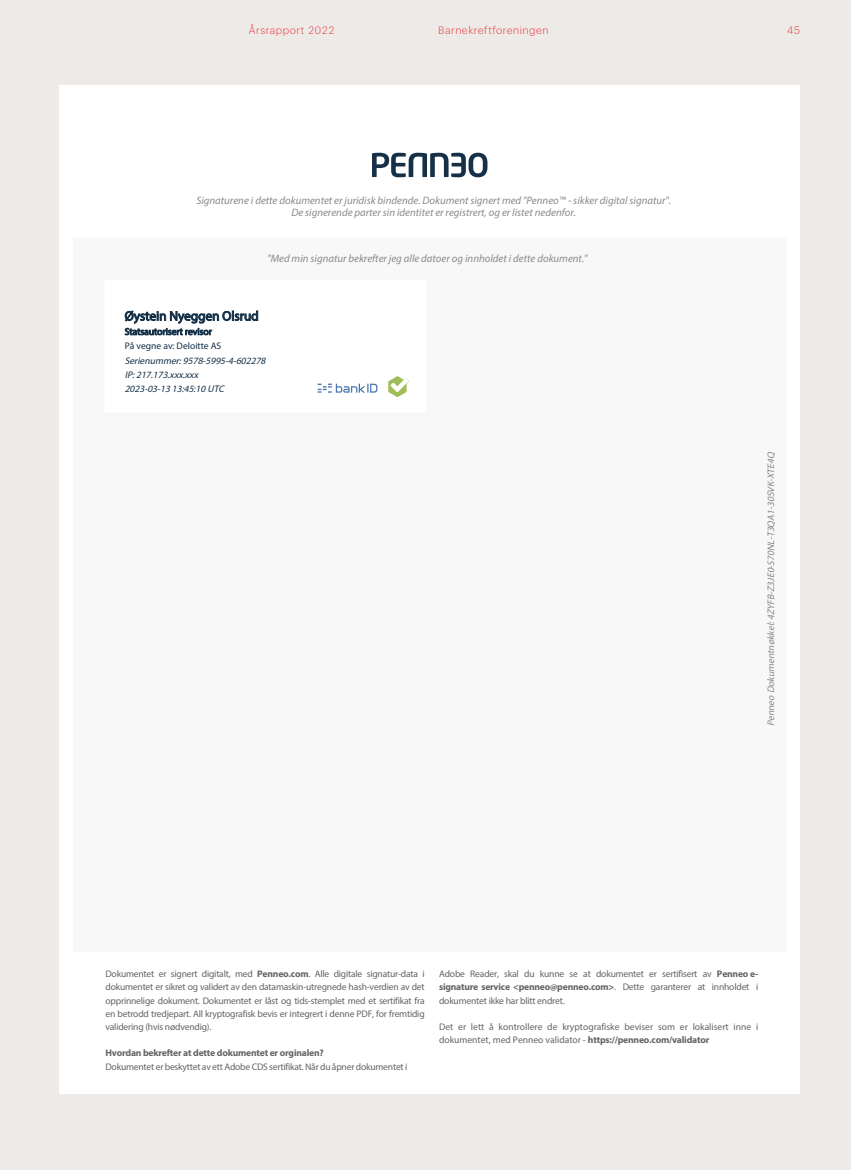
<style>
.page{position:relative;width:851px;height:1170px;background:#fff}
.page>*{position:absolute;margin:0;border:0;box-sizing:border-box;transform-origin:0 0}
.t1{font:13.2px "Myriad Pro";color:#143047}
.t2{font:italic 10.8px/12.5px "Myriad Pro";color:#888a8d;text-align:center}
.t3{font:300 10.5px "Graphik";letter-spacing:.05em;color:#e73638}
.t4{font:9.6px/13.2px "Myriad Pro";letter-spacing:-.02em;color:#636466;text-align:justify}
.t5{font:9.6px/12.8px "Myriad Pro";color:#636466}
.t6{font:italic 9.6px/14.4px "Myriad Pro";color:#143047}
.t7{font:italic 9.6px "Myriad Pro";color:#888}
.s1{font-style:normal}
.s2{font-weight:700}
</style>
<div class="page">
<div style="left:0;top:0;width:850px;height:1169px;background:#eeeae8"></div>
<div style="left:60px;top:85px;width:739px;height:1008px;background:#fff"></div>
<div style="left:73px;top:237px;width:713px;height:714px;background:#f8f8f9"></div>
<svg style="left:372px;top:153px;width:115px;height:24px"></svg>
<div style="left:103px;top:279px;width:324px;height:135px;background:#fff"></div>
<svg style="left:388px;top:376px;width:20px;height:21px"></svg>
<svg style="left:317px;top:383px;width:60px;height:9px"></svg>
<p class="t3" style="left:249px;top:23px;width:87px">Årsrapport 2022</p>
<p class="t3" style="left:438px;top:23px;width:112px">Barnekreftforeningen</p>
<p class="t3" style="left:787px;top:23px;width:14px">45</p>
<p class="t2" style="left:196px;top:193px;width:476px">Signaturene i dette dokumentet er juridisk bindende. Dokument signert med "Penneo™ - sikker digital signatur".<br>De signerende parter sin identitet er registrert, og er listet nedenfor.</p>
<p class="t2" style="left:267px;top:252px;width:321px">"Med min signatur bekrefter jeg alle datoer og innholdet i dette dokument."</p>
<p class="t1" style="left:125px;top:308px;width:135px">Øystein Nyeggen Olsrud</p>
<p class="t6" style="left:125px;top:324px;width:145px"><span class="s1">Statsautorisert revisor<br>På vegne av: Deloitte AS<br></span>Serienummer:9578-5995-4-602278<br>IP:217.173.xxx.xxx<br>2023-03-13 13:45:10 UTC</p>
<p class="t7" style="left:765px;top:726px;width:277px;rotate:-90deg">Penneo Dokumentnøkkel:4ZYFB-Z3JE0-S70NL-T3QA1-30SVK-XTE4Q</p>
<p class="t4" style="left:105px;top:967px;width:321px">Dokumentet er signert digitalt, med <span class="s2">Penneo.com</span>. Alle digitale signatur-data i dokumentet er sikret og validert av den datamaskin-utregnede hash-verdien av det opprinnelige dokument. Dokumentet er låst og tids-stemplet med et sertifikat fra en betrodd tredjepart. All kryptografisk bevis er integrert i denne PDF, for fremtidig validering (hvis nødvendig).</p>
<p class="t4" style="left:105px;top:1046px;width:303px"><span class="s2">Hvordan bekrefter at dette dokumentet er orginalen?<br></span>Dokumentet er beskyttet av ett Adobe CDS sertifikat. Når du åpner dokumentet i</p>
<p class="t4" style="left:439px;top:967px;width:320px">Adobe Reader, skal du kunne se at dokumentet er sertifisert av <span class="s2">Penneo e&shy;signature service &lt;penneo@penneo.com&gt;</span>. Dette garanterer at innholdet i dokumentet ikke har blitt endret.</p>
<p class="t5" style="left:439px;top:1020px;width:320px">Det er lett å kontrollere de kryptografiske beviser som er lokalisert inne i dokumentet, med Penneo validator - <span class="s2">https://penneo.com/validator</span></p>
</div>
